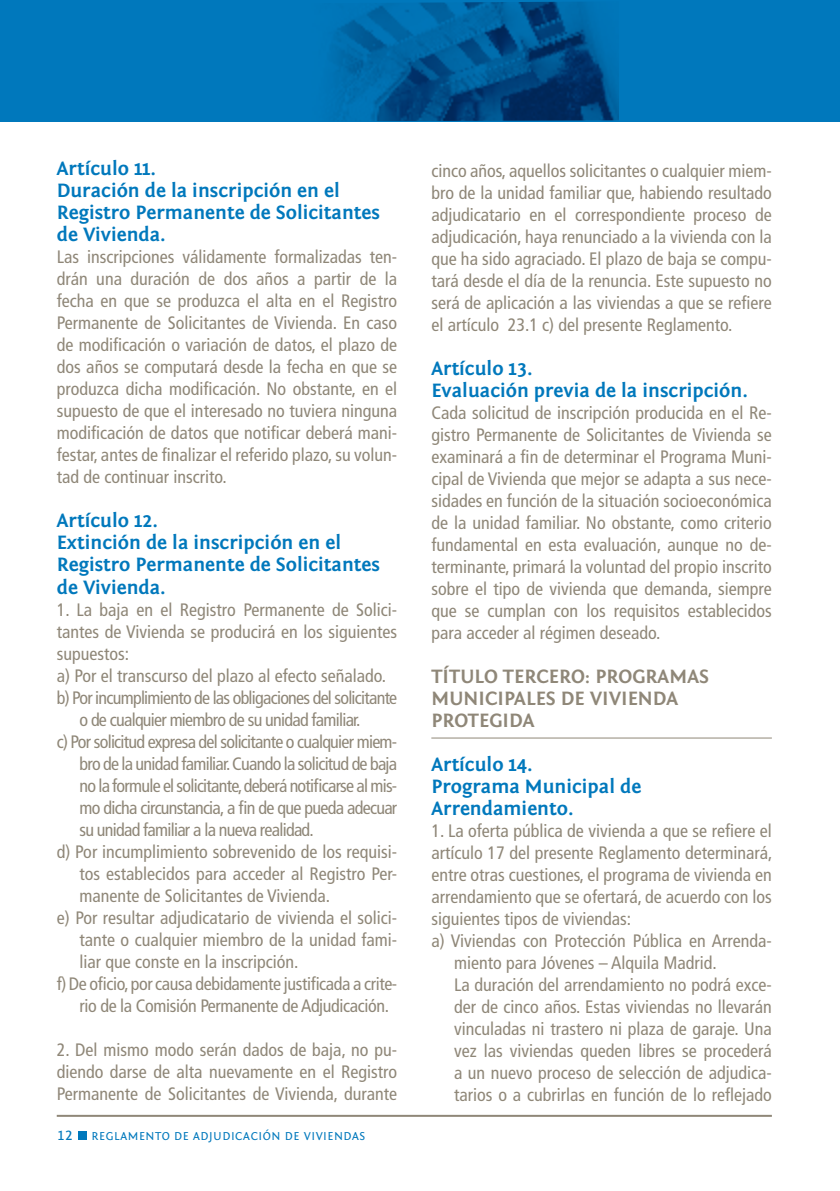
<style>
.page{position:relative;width:840px;height:1191px;background:#fff}
.page>*{position:absolute;margin:0;border:0;box-sizing:border-box;transform-origin:0 0}
.t1{font:700 20px/22px "Fontin Sans";color:#0078bc}
.t2{font:700 20px/22px "Fontin Sans";color:#8f8778}
.t3{font:condensed 18px/22px "Frutiger";color:#8f8778;text-align:justify}
.t4{font:condensed 18px "Frutiger";letter-spacing:-.04em;color:#8f8778}
.t5{font:condensed 18px "Frutiger";letter-spacing:-.02em;color:#8f8778}
.t6{font:16px "Fontin Sans";color:#0078bc}
.t7{font:12px "Fontin Sans Small Caps";letter-spacing:.045em;color:#0078bc}
</style>
<div class="page">
<hr style="left:57px;top:1114px;width:714px;height:2px;background:#8f8778">
<div style="left:78px;top:1131px;width:9px;height:9px;background:#0078bc"></div>
<div style="left:0;top:0;width:839px;height:122px;background:#0078bc"></div>
<img style="left:332px;top:1px;width:286px;height:120px">
<hr style="left:839px;top:0;width:1px;height:122px;background:#0078bc">
<hr style="left:431px;top:737px;width:340px;height:1px;background:#8f8778">
<p class="t1" style="left:57px;top:158px;width:324px">Artículo 11.<br>Duración de la inscripción en el<br>Registro Permanente de Solicitantes de Vivienda.</p>
<p class="t3" style="left:57px;top:246px;width:342px">Las inscripciones válidamente formalizadas ten&shy;drán una duración de dos años a partir de la fecha en que se produzca el alta en el Registro Permanente de Solicitantes de Vivienda. En caso de modificación o variación de datos, el plazo de dos años se computará desde la fecha en que se produzca dicha modificación. No obstante, en el supuesto de que el interesado no tuviera ninguna modificación de datos que notificar deberá mani&shy;festar, antes de finalizar el referido plazo, su volun&shy;tad de continuar inscrito.</p>
<p class="t1" style="left:57px;top:510px;width:324px">Artículo 12.<br>Extinción de la inscripción en el<br>Registro Permanente de Solicitantes de Vivienda.</p>
<p class="t3" style="left:57px;top:598px;width:342px">1. La baja en el Registro Permanente de Solici-</p>
<p class="t3" style="left:57px;top:620px;width:342px">tantes de Vivienda se producirá en los siguientes</p>
<p class="t3" style="left:57px;top:642px;width:74px">supuestos:</p>
<p class="t3" style="left:57px;top:664px;width:331px">a) Por el transcurso del plazo al efecto señalado.</p>
<p class="t4" style="left:57px;top:687px;width:342px">b) Por incumplimiento de las obligaciones del solicitante</p>
<p class="t4" style="left:79px;top:709px;width:282px">o de cualquier miembro de su unidad familiar.</p>
<p class="t4" style="left:57px;top:731px;width:342px">c) Por solicitud expresa del solicitante o cualquier miem-</p>
<p class="t4" style="left:79px;top:753px;width:319px">bro de la unidad familiar. Cuando la solicitud de baja</p>
<p class="t4" style="left:79px;top:775px;width:319px">no la formule el solicitante, deberá notificarse al mis-</p>
<p class="t4" style="left:79px;top:797px;width:319px">mo dicha circunstancia, a fin de que pueda adecuar</p>
<p class="t4" style="left:79px;top:819px;width:236px">su unidad familiar a la nueva realidad.</p>
<p class="t3" style="left:57px;top:840px;width:342px">d) Por incumplimiento sobrevenido de los requisi-</p>
<p class="t3" style="left:79px;top:862px;width:319px">tos establecidos para acceder al Registro Per-</p>
<p class="t3" style="left:79px;top:884px;width:252px">manente de Solicitantes de Vivienda.</p>
<p class="t3" style="left:57px;top:906px;width:342px">e) Por resultar adjudicatario de vivienda el solici-</p>
<p class="t3" style="left:79px;top:928px;width:319px">tante o cualquier miembro de la unidad fami-</p>
<p class="t3" style="left:79px;top:950px;width:220px">liar que conste en la inscripción.</p>
<p class="t5" style="left:57px;top:973px;width:342px">f) De oficio, por causa debidamente justificada a crite-</p>
<p class="t5" style="left:79px;top:995px;width:311px">rio de la Comisión Permanente de Adjudicación.</p>
<p class="t3" style="left:57px;top:1038px;width:342px">2. Del mismo modo serán dados de baja, no pu&shy;diendo darse de alta nuevamente en el Registro Permanente de Solicitantes de Vivienda, durante</p>
<p class="t6" style="left:58px;top:1126px;width:15px">12</p>
<p class="t7" style="left:92px;top:1129px;width:275px">REGLAMENTO DE ADJUDICACIÓN DE VIVIENDAS</p>
<p class="t3" style="left:431px;top:159px;width:342px">cinco años, aquellos solicitantes o cualquier miem&shy;bro de la unidad familiar que, habiendo resultado adjudicatario en el correspondiente proceso de adjudicación, haya renunciado a la vivienda con la que ha sido agraciado. El plazo de baja se compu&shy;tará desde el día de la renuncia. Este supuesto no será de aplicación a las viviendas a que se refiere el artículo 23.1 c) del presente Reglamento.</p>
<p class="t1" style="left:431px;top:357px;width:318px">Artículo 13.<br>Evaluación previa de la inscripción.</p>
<p class="t3" style="left:431px;top:401px;width:342px">Cada solicitud de inscripción producida en el Re&shy;gistro Permanente de Solicitantes de Vivienda se examinará a fin de determinar el Programa Muni&shy;cipal de Vivienda que mejor se adapta a sus nece&shy;sidades en función de la situación socioeconómica de la unidad familiar. No obstante, como criterio fundamental en esta evaluación, aunque no de&shy;terminante, primará la voluntad del propio inscrito sobre el tipo de vivienda que demanda, siempre que se cumplan con los requisitos establecidos para acceder al régimen deseado.</p>
<p class="t2" style="left:431px;top:665px;width:279px">TÍTULO TERCERO: PROGRAMAS<br>MUNICIPALES DE VIVIENDA<br>PROTEGIDA</p>
<p class="t1" style="left:431px;top:753px;width:211px">Artículo 14.<br>Programa Municipal de<br>Arrendamiento.</p>
<p class="t3" style="left:431px;top:819px;width:342px">1. La oferta pública de vivienda a que se refiere el</p>
<p class="t3" style="left:431px;top:841px;width:342px">artículo 17 del presente Reglamento determinará,</p>
<p class="t3" style="left:431px;top:863px;width:342px">entre otras cuestiones, el programa de vivienda en</p>
<p class="t3" style="left:431px;top:885px;width:342px">arrendamiento que se ofertará, de acuerdo con los</p>
<p class="t3" style="left:431px;top:907px;width:201px">siguientes tipos de viviendas:</p>
<p class="t3" style="left:431px;top:929px;width:342px">a) Viviendas con Protección Pública en Arrenda-</p>
<p class="t3" style="left:454px;top:951px;width:264px">miento para Jóvenes – Alquila Madrid.</p>
<p class="t3" style="left:454px;top:973px;width:319px">La duración del arrendamiento no podrá exce-</p>
<p class="t3" style="left:454px;top:995px;width:319px">der de cinco años. Estas viviendas no llevarán</p>
<p class="t3" style="left:454px;top:1017px;width:319px">vinculadas ni trastero ni plaza de garaje. Una</p>
<p class="t3" style="left:454px;top:1039px;width:319px">vez las viviendas queden libres se procederá</p>
<p class="t3" style="left:454px;top:1061px;width:319px">a un nuevo proceso de selección de adjudica-</p>
<p class="t3" style="left:454px;top:1083px;width:319px">tarios o a cubrirlas en función de lo reflejado</p>
</div>
